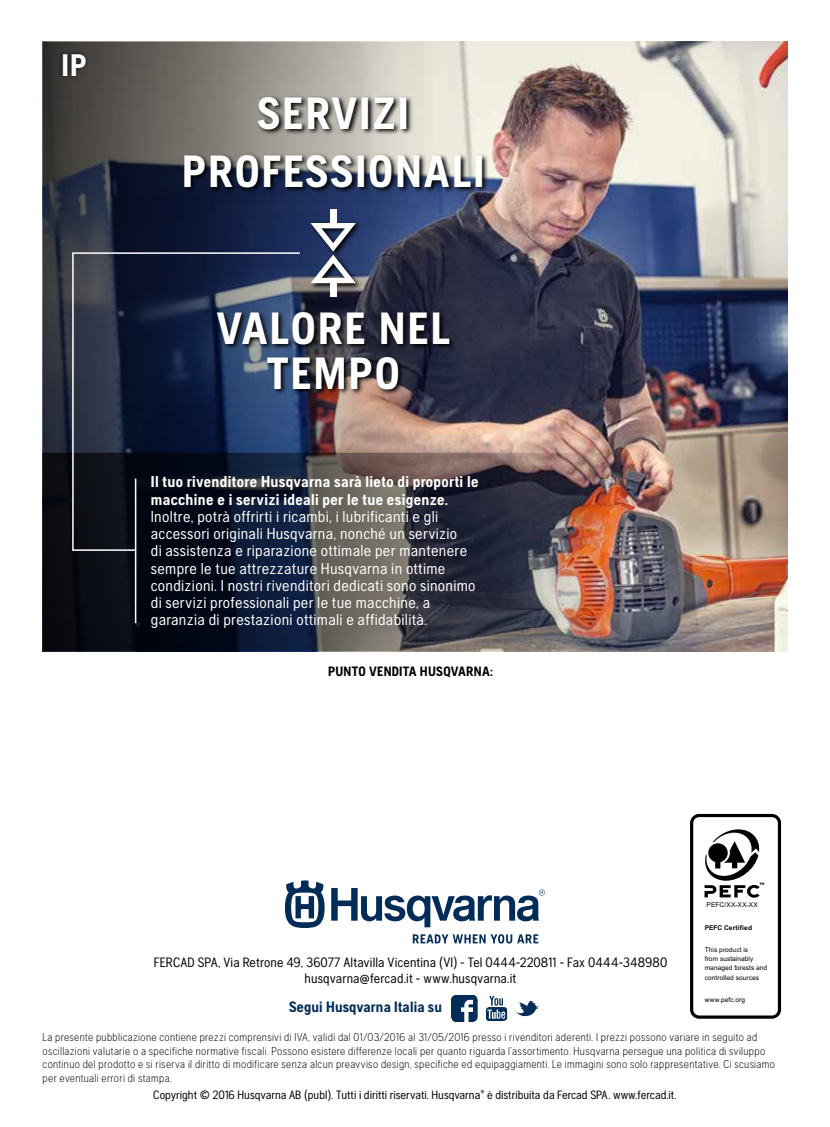
<style>
.page{position:relative;width:830px;height:1127px;background:#fff}
.page>*{position:absolute;margin:0;border:0;box-sizing:border-box;transform-origin:0 0}
.t1{font:700 45px/57.8px "Husqvarna Gothic";letter-spacing:.05em;color:#fff;text-align:center}
.t2{font:700 31.05px "Husqvarna Gothic";color:#fff}
.t3{font:15.75px/17.2px "Husqvarna Gothic";letter-spacing:.02em;color:#fff}
.t4{font:700 15.75px/17.2px "Husqvarna Gothic";letter-spacing:.02em;color:#fff}
.t5{font:700 15px "Husqvarna Gothic";letter-spacing:.01em;color:#002c57}
.t6{font:13.5px/16.5px "Husqvarna Gothic";letter-spacing:.01em;color:#000;text-align:center}
.t7{font:700 13.5px "Husqvarna Gothic";letter-spacing:.02em;color:#000}
.t8{font:12px "Husqvarna Gothic";color:#000}
.t9{font:300 11.25px/13.5px "Husqvarna Gothic";letter-spacing:.03em;color:#000}
.t10{font:6.6px/9.1px "Arial";letter-spacing:.01em;color:#000}
.t11{font:6.6px "M Arial";letter-spacing:.025em;color:#000}
.t12{font:700 6.6px "Arial";letter-spacing:.015em;color:#000}
</style>
<div class="page">
<img style="left:447px;top:42px;width:340px;height:609px">
<svg style="left:45px;top:44px;width:400px;height:409px;background:#52525c"></svg>
<div style="left:59px;top:49px;width:31px;height:31px;background:#000;opacity:.75"></div>
<svg style="left:451px;top:995px;width:26px;height:27px"></svg>
<svg style="left:486px;top:996px;width:21px;height:25px"></svg>
<svg style="left:516px;top:1000px;width:22px;height:17px"></svg>
<svg style="left:285px;top:880px;width:39px;height:48px"></svg>
<svg style="left:331px;top:888px;width:213px;height:39px"></svg>
<svg style="left:412px;top:934px;width:126px;height:9px"></svg>
<div style="left:689px;top:814px;width:91px;height:205px;border:3px solid #000;border-radius:7px"></div>
<svg style="left:704px;top:829px;width:59px;height:68px"></svg>
<img style="left:45px;top:455px;width:623px;height:194px">
<div style="left:43px;top:453px;width:627px;height:198px;border:1px solid #000"></div>
<svg style="left:308px;top:220px;width:54px;height:33px"></svg>
<div style="left:330px;top:209px;width:6px;height:17px;background:#fff"></div>
<svg style="left:182px;top:95px;width:306px;height:99px;background:#797a7a"></svg>
<svg style="left:301px;top:310px;width:155px;height:85px;background:#282530"></svg>
<svg style="left:308px;top:253px;width:54px;height:37px"></svg>
<svg style="left:310px;top:223px;width:46px;height:60px"></svg>
<div style="left:330px;top:281px;width:6px;height:16px;background:#fff"></div>
<svg style="left:71px;top:252px;width:230px;height:300px;background:#1c2840"></svg>
<hr style="left:135px;top:478px;width:1px;height:145px;background:#fff">
<h2 class="t2" style="left:61px;top:47px;width:27px">IP</h2>
<h1 class="t1" style="left:182px;top:84px;width:304px">SERVIZI<br>PROFESSIONALI</h1>
<h1 class="t1" style="left:216px;top:305px;width:235px;line-height:45px">VALORE NEL<br>TEMPO</h1>
<h3 class="t4" style="left:151px;top:473px;width:329px">Il tuo rivenditore Husqvarna sarà lieto di proporti le macchine e i servizi ideali per le tue esigenze.</h3>
<p class="t3" style="left:151px;top:508px;width:326px">Inoltre, potrà offrirti i ricambi, i lubrificanti e gli accessori originali Husqvarna, nonché un servizio<br>di assistenza e riparazione ottimale per mantenere sempre le tue attrezzature Husqvarna in ottime condizioni. I nostri rivenditori dedicati sono sinonimo di servizi professionali per le tue macchine, a garanzia di prestazioni ottimali e affidabilità.</p>
<p class="t7" style="left:328px;top:663px;width:166px">PUNTO VENDITA HUSQVARNA:</p>
<p class="t6" style="left:154px;top:954px;width:514px">FERCAD SPA, Via Retrone 49, 36077 Altavilla Vicentina (VI) - Tel 0444-220811 - Fax 0444-348980 husqvarna@fercad.it - www.husqvarna.it</p>
<h3 class="t5" style="left:289px;top:998px;width:154px">Segui Husqvarna Italia su</h3>
<p class="t11" style="left:706px;top:901px;width:53px">PEFC/XX-XX-XX</p>
<p class="t12" style="left:704px;top:923px;width:49px">PEFC Certified</p>
<p class="t10" style="left:704px;top:945px;width:64px">This product is<br>from sustainably managed forests and controlled sources</p>
<p class="t10" style="left:704px;top:995px;width:42px">www.pefc.org</p>
<p class="t9" style="left:43px;top:1031px;width:733px">La presente pubblicazione contiene prezzi comprensivi di IVA, validi dal 01/03/2016 al 31/05/2016 presso i rivenditori aderenti. I prezzi possono variare in seguito ad oscillazioni valutarie o a specifiche normative fiscali. Possono esistere differenze locali per quanto riguarda l’assortimento. Husqvarna persegue una politica di sviluppo continuo del prodotto e si riserva il diritto di modificare senza alcun preavviso design, specifiche ed equipaggiamenti. Le immagini sono solo rappresentative. Ci scusiamo per eventuali errori di stampa.</p>
<p class="t8" style="left:153px;top:1088px;width:525px">Copyright © 2016 Husqvarna AB (publ). Tutti i diritti riservati. Husqvarna<sup>®</sup> è distribuita da Fercad SPA. www.fercad.it.</p>
</div>
